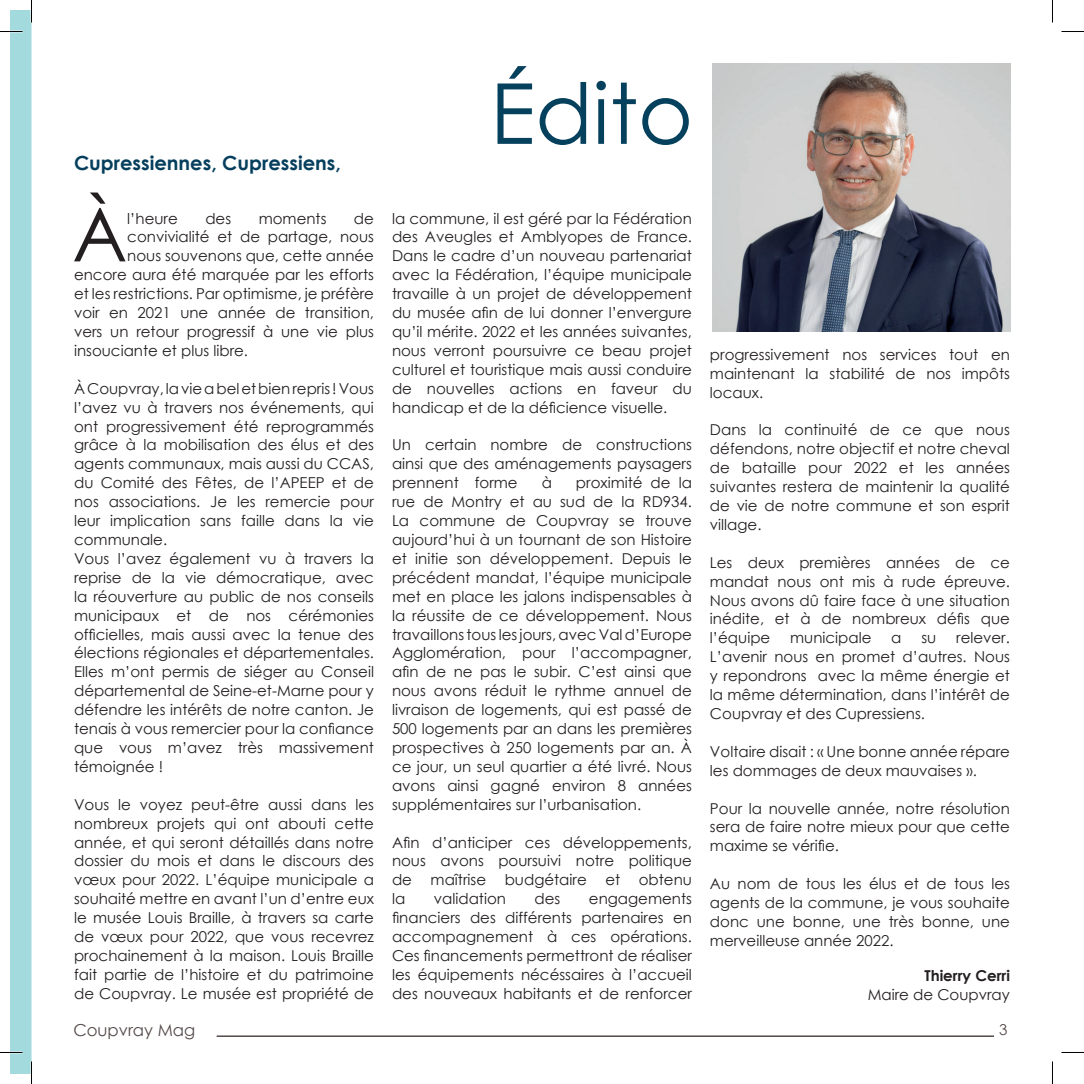
<style>
.page{position:relative;width:1084px;height:1084px;background:#fff}
.page>*{position:absolute;margin:0;border:0;box-sizing:border-box;transform-origin:0 0}
.t1{font:84px "Century Gothic";color:#05405d}
.t2{font:74.4px "Century Gothic";color:#231f20}
.t3{font:700 19.5px "Century Gothic";color:#053f5d}
.t4{font:16.5px "Century Gothic";color:#554a4a}
.t5{font:15px/18.9px "Century Gothic";color:#231f20;text-align:justify}
.t6{font:700 15px "Century Gothic";color:#231f20}
.t7{font:15px "Century Gothic";color:#554a4a}
</style>
<div class="page">
<hr style="left:217px;top:1035px;width:777px;height:1px;background:#554a4a">
<img style="left:713px;top:63px;width:297px;height:268px">
<svg style="left:1061px;top:31px;width:22px;height:1px"></svg>
<svg style="left:1061px;top:1052px;width:22px;height:1px"></svg>
<svg style="left:0;top:0;width:32px;height:1083px"></svg>
<svg style="left:1052px;top:0;width:1px;height:23px"></svg>
<svg style="left:1052px;top:1061px;width:1px;height:22px"></svg>
<h3 class="t3" style="left:74px;top:148px;width:268px">Cupressiennes, Cupressiens,</h3>
<h2 class="t2" style="left:72px;top:182px;width:57px">À</h2>
<p class="t5" style="left:127px;top:208px;width:52px">l’heure</p>
<p class="t5" style="left:205px;top:208px;width:27px">des</p>
<p class="t5" style="left:259px;top:208px;width:69px">moments</p>
<p class="t5" style="left:354px;top:208px;width:22px">de</p>
<p class="t5" style="left:127px;top:227px;width:248px">convivialité et de partage, nous</p>
<p class="t5" style="left:127px;top:246px;width:248px">nous souvenons que, cette année</p>
<p class="t5" style="left:74px;top:265px;width:301px">encore aura été marquée par les efforts</p>
<p class="t5" style="left:74px;top:284px;width:301px">et les restrictions. Par optimisme, je préfère</p>
<p class="t5" style="left:74px;top:303px;width:301px">voir en 2021 une année de transition,</p>
<p class="t5" style="left:74px;top:322px;width:301px">vers un retour progressif à une vie plus</p>
<p class="t5" style="left:74px;top:341px;width:175px">insouciante et plus libre.</p>
<p class="t5" style="left:74px;top:378px;width:301px;text-align:left">À Coupvray, la vie a bel et bien repris ! Vous l’avez vu à travers nos événements, qui ont progressivement été reprogrammés grâce à la mobilisation des élus et des agents communaux, mais aussi du CCAS, du Comité des Fêtes, de l’APEEP et de nos associations. Je les remercie pour leur implication sans faille dans la vie communale.<br>Vous l’avez également vu à travers la reprise de la vie démocratique, avec la réouverture au public de nos conseils municipaux et de nos cérémonies officielles, mais aussi avec la tenue des élections régionales et départementales.<br>Elles m’ont permis de siéger au Conseil départemental de Seine-et-Marne pour y défendre les intérêts de notre canton. Je tenais à vous remercier pour la confiance que vous m’avez très massivement témoignée !</p>
<p class="t5" style="left:74px;top:794px;width:301px">Vous le voyez peut-être aussi dans les nombreux projets qui ont abouti cette année, et qui seront détaillés dans notre dossier du mois et dans le discours des vœux pour 2022. L’équipe municipale a souhaité mettre en avant l’un d’entre eux le musée Louis Braille, à travers sa carte de vœux pour 2022, que vous recevrez prochainement à la maison. Louis Braille fait partie de l’histoire et du patrimoine de Coupvray. Le musée est propriété de</p>
<h1 class="t1" style="left:490px;top:55px;width:204px">Édito</h1>
<p class="t5" style="left:392px;top:208px;width:301px">la commune, il est géré par la Fédération des Aveugles et Amblyopes de France.<br>Dans le cadre d’un nouveau partenariat avec la Fédération, l’équipe municipale travaille à un projet de développement du musée afin de lui donner l’envergure qu’il mérite. 2022 et les années suivantes, nous verront poursuivre ce beau projet culturel et touristique mais aussi conduire de nouvelles actions en faveur du handicap et de la déficience visuelle.</p>
<p class="t5" style="left:392px;top:435px;width:301px">Un certain nombre de constructions ainsi que des aménagements paysagers prennent forme</p>
<p class="t5" style="left:392px;top:473px;width:301px;text-indent:184px">proximité de la rue de Montry et au sud de la RD934.<br>La commune de Coupvray se trouve aujourd’hui à un tournant de son Histoire et initie son développement. Depuis le précédent mandat, l’équipe municipale met en place les jalons indispensables à la réussite de ce développement. Nous travaillons tous les jours, avec Val d’Europe Agglomération, pour l’accompagner, afin de ne pas le subir. C’est ainsi que nous avons réduit le rythme annuel de livraison de logements, qui est passé de 500 logements par an dans les premières prospectives à 250 logements par an. À ce jour, un seul quartier a été livré. Nous avons ainsi gagné environ 8 années supplémentaires sur l’urbanisation.</p>
<p class="t5" style="left:392px;top:832px;width:301px">Afin d’anticiper ces développements, nous avons poursuivi notre politique de maîtrise budgétaire et obtenu la</p>
<p class="t5" style="left:541px;top:473px;width:12px">à</p>
<p class="t5" style="left:434px;top:889px;width:74px">validation</p>
<p class="t5" style="left:534px;top:889px;width:27px">des</p>
<p class="t5" style="left:392px;top:889px;width:301px;text-indent:197px">engagements financiers des différents partenaires en accompagnement à ces opérations.<br>Ces financements permettront de réaliser les équipements nécéssaires à l’accueil des nouveaux habitants et de renforcer</p>
<p class="t5" style="left:710px;top:344px;width:301px">progressivement nos services tout en maintenant la stabilité de nos impôts locaux.</p>
<p class="t5" style="left:710px;top:420px;width:301px">Dans la continuité de ce que nous défendons, notre objectif et notre cheval de bataille pour 2022 et les années suivantes restera de maintenir la qualité de vie de notre commune et son esprit village.</p>
<p class="t5" style="left:710px;top:552px;width:301px">Les deux premières années de ce mandat nous ont mis à rude épreuve.<br>Nous avons dû faire face à une situation inédite, et à de nombreux défis que l’équipe</p>
<p class="t5" style="left:790px;top:628px;width:83px">municipale</p>
<p class="t5" style="left:891px;top:628px;width:12px">a</p>
<p class="t5" style="left:921px;top:628px;width:16px">su</p>
<p class="t5" style="left:710px;top:628px;width:301px;text-indent:246px">relever.<br>L’avenir nous en promet d’autres. Nous y repondrons avec la même énergie et la même détermination, dans l’intérêt de Coupvray et des Cupressiens.</p>
<p class="t5" style="left:710px;top:741px;width:301px">Voltaire disait : « Une bonne année répare les dommages de deux mauvaises ».</p>
<p class="t5" style="left:710px;top:798px;width:301px">Pour la nouvelle année, notre résolution sera de faire notre mieux pour que cette maxime se vérifie.</p>
<p class="t5" style="left:710px;top:874px;width:301px">Au nom de tous les élus et de tous les agents de la commune, je vous souhaite donc une bonne, une très bonne, une merveilleuse année 2022.</p>
<p class="t6" style="left:924px;top:964px;width:87px">Thierry Cerri</p>
<p class="t5" style="left:867px;top:984px;width:144px">Maire de Coupvray</p>
<p class="t4" style="left:73px;top:1018px;width:123px">Coupvray Mag</p>
<p class="t7" style="left:999px;top:1019px;width:10px">3</p>
</div>
